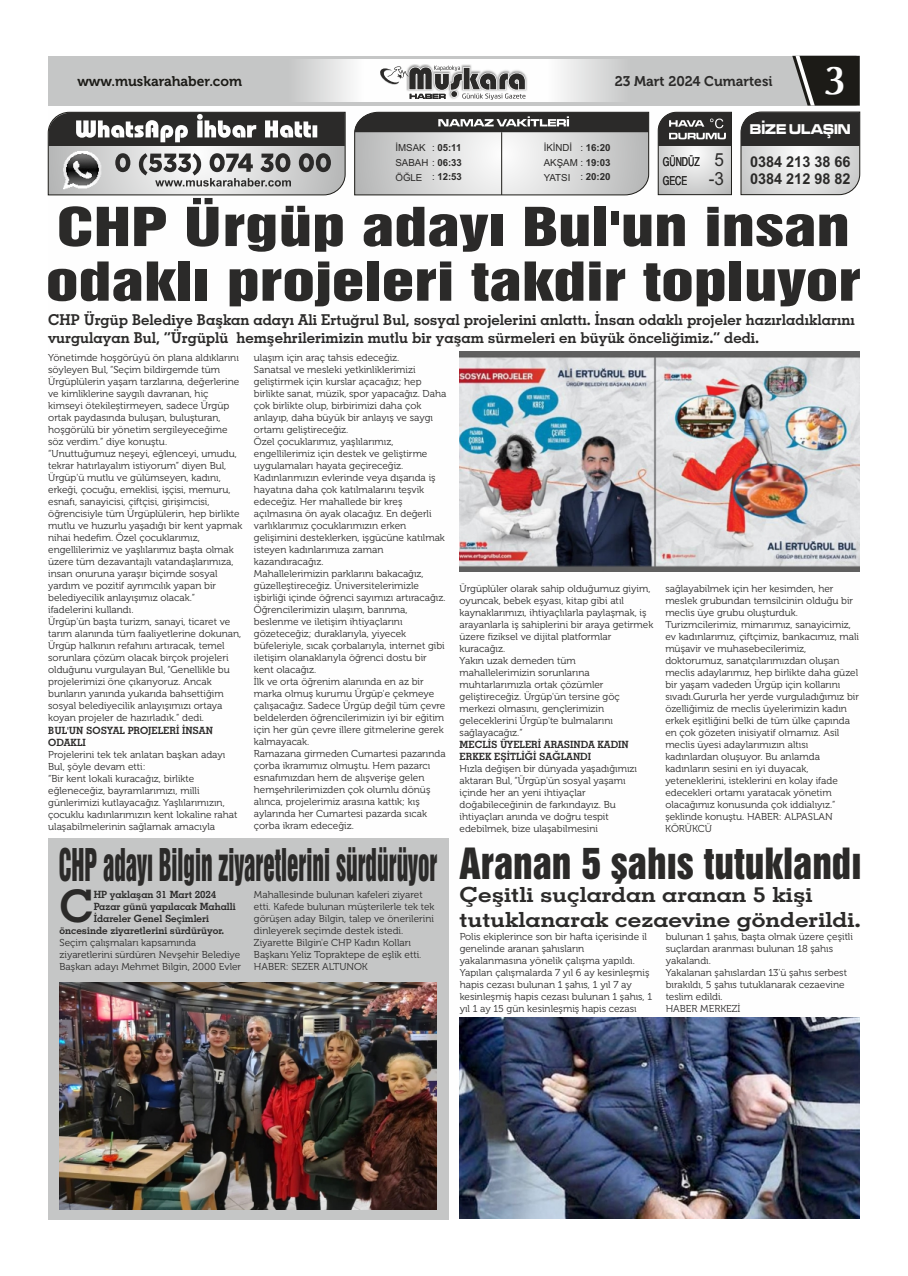
<style>
.page{position:relative;width:908px;height:1276px;background:#fff}
.page>*{position:absolute;margin:0;border:0;box-sizing:border-box;transform-origin:0 0}
.t1{font:49px/54.6px "Swiss 921 BT";color:#2b2a29;scale:1.36 1}
.t2{font:44.9px "Geometric Slabserif 703 Bold BT";color:#2b2a29}
.t3{font:41.1px "Swiss 921 BT";color:#2b2a29;scale:.57 1}
.t4{font:700 40.7px "Optima";color:#fefefe}
.t5{font:39.3px "Swiss 921 BT";color:#2b2a29}
.t6{font:20.9px/25px "Geometric Slabserif 703 Bold BT";color:#2b2a29;scale:1.17 1}
.t7{font:15px/18px "Geometric Slabserif 703 Bold BT";color:#2b2a29}
.t8{font:700 15px/17.1px "Arial Narrow";color:#2b2a29;scale:1.17 1}
.t9{font:14.7px "Microgramma D Bold Exte";color:#fefefe;scale:.85 1}
.t10{font:14px "Museo 700";color:#1c1b17}
.t11{font:14px "Museo 700";color:#2b2a29}
.t12{font:condensed 12.3px "Helvetica";color:#2b2a29;scale:.86 1}
.t13{font:10px/12px "Museo 300";color:#2b2a29}
.t14{font:10px/12px "Geometric Slabserif 703 Bold BT";color:#2b2a29}
.t15{font:9.7px/14.8px "Arial";color:#2b2a29}
.t16{font:700 9.7px "Arial";color:#2b2a29}
.s1{font-weight:700}
.s2{font-weight:400}
.s3{font-family:"Arial";font-stretch:normal;font-size:18px}
.s4{font-family:"Arial";font-stretch:normal;font-size:18.1px}
</style>
<div class="page">
<svg style="left:47px;top:111px;width:299px;height:85px;background:#90908f"></svg>
<svg style="left:354px;top:111px;width:295px;height:85px;background:#b1b1b1"></svg>
<svg style="left:657px;top:111px;width:75px;height:85px;background:#9e9e9d"></svg>
<div style="left:48px;top:56px;width:811px;height:50px;background:#c5c6c6"></div>
<img style="left:303px;top:60px;width:312px;height:41px">
<svg style="left:740px;top:56px;width:120px;height:140px"></svg>
<img style="left:406px;top:64px;width:121px;height:36px">
<svg style="left:378px;top:66px;width:148px;height:36px;background:#aeadad"></svg>
<img style="left:459px;top:352px;width:400px;height:219px">
<div style="left:48px;top:838px;width:400px;height:381px;background:#c5c6c6"></div>
<img style="left:60px;top:982px;width:377px;height:227px">
<img style="left:459px;top:1017px;width:400px;height:201px">
<h3 class="t10" style="left:77px;top:75px;width:166px">www.muskarahaber.com</h3>
<h3 class="t11" style="left:614px;top:75px;width:159px">23 Mart 2024 Cumartesi</h3>
<h3 class="t4" style="left:822px;top:62px;width:26px">3</h3>
<p class="t15" style="left:395px;top:141px;width:68px">İMSAK<br>SABAH : <span class="s1">06:33</span></p>
<p class="t15" style="left:543px;top:141px;width:68px">İKİNDİ<br>AKŞAM : <span class="s1">19:03</span></p>
<p class="t16" style="left:432px;top:144px;width:31px"><span class="s2">:</span> 05:11</p>
<p class="t16" style="left:580px;top:144px;width:32px"><span class="s2">:</span> 16:20</p>
<p class="t15" style="left:395px;top:171px;width:68px">ÖĞLE : <span class="s1">12:53</span></p>
<p class="t15" style="left:543px;top:171px;width:68px">YATSI : <span class="s1">20:20</span></p>
<h3 class="t9" style="left:749px;top:122px;width:120px">BİZE ULAŞIN</h3>
<p class="t12" style="left:662px;top:157px;width:73px">GÜNDÜZ <span class="s3">5</span></p>
<h3 class="t8" style="left:749px;top:155px;width:87px">0384 213 38 66<br>0384 212 98 82</h3>
<p class="t12" style="left:662px;top:176px;width:73px">GECE <span class="s4">-3</span></p>
<h1 class="t1" style="left:46px;top:206px;width:600px">CHP Ürgüp adayı Bul'un insan odaklı projeleri takdir topluyor</h1>
<h3 class="t7" style="left:48px;top:312px;width:807px">CHP Ürgüp Belediye Başkan adayı Ali Ertuğrul Bul, sosyal projelerini anlattı. İnsan odaklı projeler hazırladıklarını vurgulayan Bul, “Ürgüplü hemşehrilerimizin mutlu bir yaşam sürmeleri en büyük önceliğimiz.” dedi.</h3>
<p class="t13" style="left:48px;top:353px;width:195px">Yönetimde hoşgörüyü ön plana aldıklarını söyleyen Bul, “Seçim bildirgemde tüm Ürgüplülerin yaşam tarzlarına, değerlerine ve kimliklerine saygılı davranan, hiç kimseyi ötekileştirmeyen, sadece Ürgüp ortak paydasında buluşan, buluşturan, hoşgörülü bir yönetim sergileyeceğime söz verdim.” diye konuştu.<br>“Unuttuğumuz neşeyi, eğlenceyi, umudu, tekrar hatırlayalım istiyorum” diyen Bul, Ürgüp'ü mutlu ve gülümseyen, kadını, erkeği, çocuğu, emeklisi, işçisi, memuru, esnafı, sanayicisi, çiftçisi, girişimcisi, öğrencisiyle tüm Ürgüplülerin, hep birlikte mutlu ve huzurlu yaşadığı bir kent yapmak nihai hedefim. Özel çocuklarımız, engellilerimiz ve yaşlılarımız başta olmak üzere tüm dezavantajlı vatandaşlarımıza, insan onuruna yaraşır biçimde sosyal yardım ve pozitif ayrımcılık yapan bir belediyecilik anlayışımız olacak.” ifadelerini kullandı.<br>Ürgüp'ün başta turizm, sanayi, ticaret ve tarım alanında tüm faaliyetlerine dokunan, Ürgüp halkının refahını artıracak, temel sorunlara çözüm olacak birçok projeleri olduğunu vurgulayan Bul, “Genellikle bu projelerimizi öne çıkarıyoruz. Ancak bunların yanında yukarıda bahsettiğim sosyal belediyecilik anlayışımızı ortaya koyan projeler de hazırladık.” dedi.</p>
<p class="t14" style="left:48px;top:725px;width:166px">BUL'UN SOSYAL PROJELERİ İNSAN<br>ODAKLI</p>
<p class="t13" style="left:48px;top:749px;width:191px">Projelerini tek tek anlatan başkan adayı Bul, şöyle devam etti:<br>“Bir kent lokali kuracağız, birlikte eğleneceğiz, bayramlarımızı, milli günlerimizi kutlayacağız. Yaşlılarımızın, çocuklu kadınlarımızın kent lokaline rahat ulaşabilmelerinin sağlamak amacıyla</p>
<p class="t13" style="left:254px;top:353px;width:194px">ulaşım için araç tahsis edeceğiz.<br>Sanatsal ve mesleki yetkinliklerimizi geliştirmek için kurslar açacağız; hep birlikte sanat, müzik, spor yapacağız. Daha çok birlikte olup, birbirimizi daha çok anlayıp, daha büyük bir anlayış ve saygı ortamı geliştireceğiz.<br>Özel çocuklarımız, yaşlılarımız, engellilerimiz için destek ve geliştirme uygulamaları hayata geçireceğiz.<br>Kadınlarımızın evlerinde veya dışarıda iş hayatına daha çok katılmalarını teşvik edeceğiz. Her mahallede bir kreş açılmasına ön ayak olacağız. En değerli varlıklarımız çocuklarımızın erken gelişimini desteklerken, işgücüne katılmak isteyen kadınlarımıza zaman kazandıracağız.<br>Mahallelerimizin parklarını bakacağız, güzelleştireceğiz. Üniversitelerimizle işbirliği içinde öğrenci sayımızı artıracağız.<br>Öğrencilerimizin ulaşım, barınma, beslenme ve iletişim ihtiyaçlarını gözeteceğiz; duraklarıyla, yiyecek büfeleriyle, sıcak çorbalarıyla, internet gibi iletişim olanaklarıyla öğrenci dostu bir kent olacağız.<br>İlk ve orta öğrenim alanında en az bir marka olmuş kurumu Ürgüp'e çekmeye çalışacağız. Sadece Ürgüp değil tüm çevre beldelerden öğrencilerimizin iyi bir eğitim için her gün çevre illere gitmelerine gerek kalmayacak.<br>Ramazana girmeden Cumartesi pazarında çorba ikramımız olmuştu. Hem pazarcı esnafımızdan hem de alışverişe gelen hemşehrilerimizden çok olumlu dönüş alınca, projelerimiz arasına kattık; kış aylarında her Cumartesi pazarda sıcak çorba ikram edeceğiz.</p>
<h3 class="t3" style="left:59px;top:850px;width:665px">CHP adayı Bilgin ziyaretlerini sürdürüyor</h3>
<p class="t14" style="left:94px;top:889px;width:124px">HP yaklaşan 31 Mart 2024</p>
<h2 class="t2" style="left:60px;top:888px;width:36px">C</h2>
<p class="t13" style="left:254px;top:889px;width:182px">Mahallesinde bulunan kafeleri ziyaret etti. Kafede bulunan müşterilerle tek tek görüşen aday Bilgin, talep ve önerilerini dinleyerek seçimde destek istedi.<br>Ziyarette Bilgin'e CHP Kadın Kolları Başkanı Yeliz Topraktepe de eşlik etti.<br>HABER: SEZER ALTUNOK</p>
<p class="t14" style="left:94px;top:901px;width:143px">Pazar günü yapılacak Mahalli</p>
<p class="t14" style="left:94px;top:913px;width:117px">İdareler Genel Seçimleri</p>
<p class="t14" style="left:60px;top:925px;width:166px">öncesinde ziyaretlerini sürdürüyor.</p>
<p class="t13" style="left:60px;top:937px;width:183px">Seçim çalışmaları kapsamında ziyaretlerini sürdüren Nevşehir Belediye<br>Başkan adayı Mehmet Bilgin, 2000 Evler</p>
<p class="t13" style="left:459px;top:583px;width:195px">Ürgüplüler olarak sahip olduğumuz giyim, oyuncak, bebek eşyası, kitap gibi atıl kaynaklarımızı, ihtiyaçlılarla paylaşmak, iş arayanlarla iş sahiplerini bir araya getirmek üzere fiziksel ve dijital platformlar kuracağız.<br>Yakın uzak demeden tüm mahallelerimizin sorunlarına muhtarlarımızla ortak çözümler geliştireceğiz. Ürgüp'ün tersine göç merkezi olmasını, gençlerimizin geleceklerini Ürgüp'te bulmalarını sağlayacağız.”</p>
<p class="t14" style="left:459px;top:739px;width:171px">MECLİS ÜYELERİ ARASINDA KADIN<br>ERKEK EŞİTLİĞİ SAĞLANDI</p>
<p class="t13" style="left:459px;top:763px;width:179px">Hızla değişen bir dünyada yaşadığımızı aktaran Bul, “Ürgüp'ün sosyal yaşamı içinde her an yeni ihtiyaçlar doğabileceğinin de farkındayız. Bu ihtiyaçları anında ve doğru tespit edebilmek, bize ulaşabilmesini</p>
<p class="t13" style="left:665px;top:583px;width:195px">sağlayabilmek için her kesimden, her meslek grubundan temsilcinin olduğu bir meclis üye grubu oluşturduk.<br>Turizmcilerimiz, mimarımız, sanayicimiz, ev kadınlarımız, çiftçimiz, bankacımız, mali müşavir ve muhasebecilerimiz, doktorumuz, sanatçılarımızdan oluşan meclis adaylarımız, hep birlikte daha güzel bir yaşam vadeden Ürgüp için kollarını sıvadı.Gururla her yerde vurguladığımız bir özelliğimiz de meclis üyelerimizin kadın erkek eşitliğini belki de tüm ülke çapında en çok gözeten inisiyatif olmamız. Asil meclis üyesi adaylarımızın altısı kadınlardan oluşuyor. Bu anlamda kadınların sesini en iyi duyacak, yeteneklerini, isteklerini en kolay ifade edecekleri ortamı yaratacak yönetim olacağımız konusunda çok iddialıyız.” şeklinde konuştu. HABER: ALPASLAN KÖRÜKCÜ</p>
<h3 class="t5" style="left:459px;top:849px;width:403px">Aranan 5 şahıs tutuklandı</h3>
<h3 class="t6" style="left:459px;top:884px;width:344px">Çeşitli suçlardan aranan 5 kişi tutuklanarak cezaevine gönderildi.</h3>
<p class="t13" style="left:459px;top:932px;width:194px">Polis ekiplerince son bir hafta içerisinde il genelinde aranan şahısların yakalanmasına yönelik çalışma yapıldı.<br>Yapılan çalışmalarda 7 yıl 6 ay kesinleşmiş hapis cezası bulunan 1 şahıs, 1 yıl 7 ay kesinleşmiş hapis cezası bulunan 1 şahıs, 1 yıl 1 ay 15 gün kesinleşmiş hapis cezası</p>
<p class="t13" style="left:665px;top:932px;width:189px">bulunan 1 şahıs, başta olmak üzere çeşitli suçlardan aranması bulunan 18 şahıs yakalandı.<br>Yakalanan şahıslardan 13'ü şahıs serbest bırakıldı, 5 şahıs tutuklanarak cezaevine teslim edildi.<br>HABER MERKEZİ</p>
</div>
